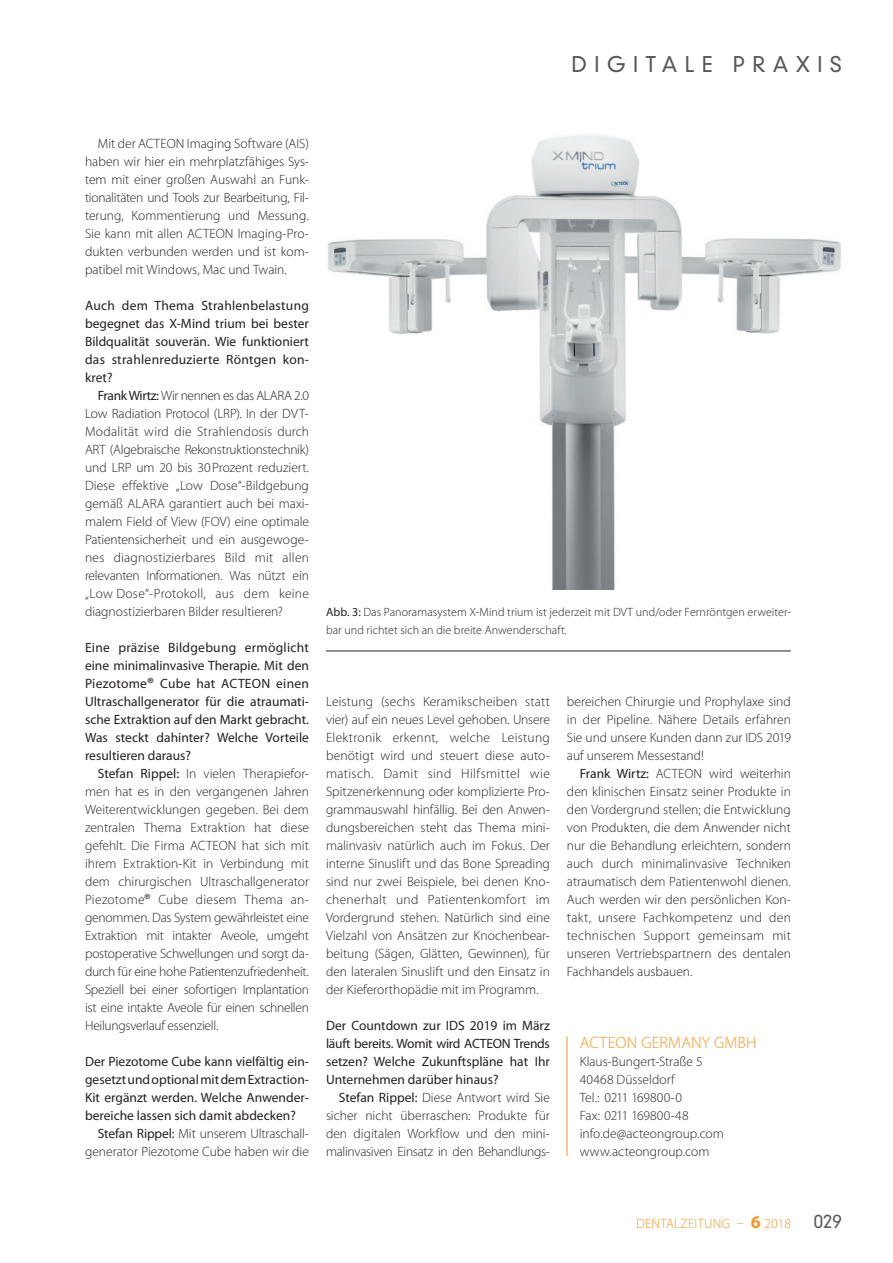
<style>
.page{position:relative;width:893px;height:1263px;background:#fff}
.page>*{position:absolute;margin:0;border:0;box-sizing:border-box;transform-origin:0 0}
.t1{font:300 21px "DIN Neuzeit Grotesk";letter-spacing:.35em;color:#57585a}
.Pagenumber{font:300 18px "DIN Neuzeit Grotesk";color:#57585a}
.ContactDetails_Name{font:300 16.5px "Myriad Pro";letter-spacing:.015em;color:#f7951d}
.Content{font:300 13.5px/18px "Myriad Pro";color:#231f20;text-align:justify}
.Content_1stSection{font:13.5px/18px "Myriad Pro";color:#231f20;text-align:justify}
.ContactDetails{font:300 13.5px "Myriad Pro";letter-spacing:.005em;color:#231f20}
.t2{font:300 13.5px "Myriad Pro";letter-spacing:.02em;color:#f7951d}
.ContactDetails-2{font:300 13.5px "Myriad Pro";letter-spacing:-.02em;color:#231f20}
.ContactDetails-3{font:300 13.5px "Myriad Pro";letter-spacing:-.015em;color:#231f20}
.Caption_Line_down{font:300 12px/18px "Myriad Pro";letter-spacing:.005em;color:#231f20}
.s1{font-weight:400}
.s2{font-size:16.5px}
.s3{font-weight:700;font-size:18px}
</style>
<div class="page">
<hr style="left:567px;top:1037px;width:1px;height:119px;background:#f7951d">
<img style="left:327px;top:135px;width:514px;height:454px">
<hr style="left:326px;top:651px;width:465px;height:1px;background:#231f20">
<h1 class="t1" style="left:571px;top:52px;width:272px">DIGITALE PRAXIS</h1>
<p class="Content" style="left:85px;top:134px;width:225px;text-indent:13px">Mit der ACTEON Imaging Software (AIS) haben wir hier ein mehrplatzfähiges Sys&shy;tem mit einer großen Auswahl an Funk&shy;tionalitäten und Tools zur Bearbeitung, Fil&shy;terung, Kommentierung und Messung.<br>Sie kann mit allen ACTEON Imaging-Pro&shy;dukten verbunden werden und ist kom&shy;patibel mit Windows, Mac und Twain.</p>
<p class="Content_1stSection" style="left:85px;top:296px;width:225px">Auch dem Thema Strahlenbelastung begegnet das X-Mind trium bei bester Bildqualität souverän. Wie funktioniert das strahlenreduzierte Röntgen kon&shy;kret?</p>
<p class="Content" style="left:85px;top:386px;width:225px;text-indent:13px"><span class="s1">Frank Wirtz:</span> Wir nennen es das ALARA 2.0<br>Low Radiation Protocol (LRP). In der DVT-Modalität wird die Strahlendosis durch ART (Algebraische Rekonstruktionstechnik) und LRP um 20 bis 30Prozent reduziert.<br>Diese effektive „Low Dose“-Bildgebung gemäß ALARA garantiert auch bei maxi&shy;malem Field of View (FOV) eine optimale Patientensicherheit und ein ausgewoge&shy;nes diagnostizierbares Bild mit allen relevanten Informationen. Was nützt ein „Low Dose“-Protokoll, aus dem keine diagnostizierbaren Bilder resultieren?</p>
<p class="Content_1stSection" style="left:85px;top:638px;width:225px">Eine präzise Bildgebung ermöglicht eine minimalinvasive Therapie. Mit den Piezotome<span class="s2">®</span> Cube hat ACTEON einen Ultraschallgenerator für die atraumati&shy;sche Extraktion auf den Markt gebracht.<br>Was steckt dahinter? Welche Vorteile resultieren daraus?</p>
<p class="Content" style="left:85px;top:764px;width:225px;text-indent:13px"><span class="s1">Stefan Rippel:</span> In vielen Therapiefor&shy;men hat es in den vergangenen Jahren Weiterentwicklungen gegeben. Bei dem zentralen Thema Extraktion hat diese gefehlt. Die Firma ACTEON hat sich mit ihrem Extraktion-Kit in Verbindung mit dem chirurgischen Ultraschallgenerator Piezotome<span class="s2">®</span> Cube diesem Thema an&shy;genommen. Das System gewährleistet eine Extraktion mit intakter Aveole, umgeht postoperative Schwellungen und sorgt da&shy;durch für eine hohe Patientenzufriedenheit.<br>Speziell bei einer sofortigen Implantation ist eine intakte Aveole für einen schnellen Heilungsverlauf essenziell.</p>
<p class="Content_1stSection" style="left:85px;top:1052px;width:225px">Der Piezotome Cube kann vielfältig ein&shy;gesetzt und optional mit dem Extraction-Kit ergänzt werden. Welche Anwender&shy;bereiche lassen sich damit abdecken?</p>
<p class="Content" style="left:85px;top:1124px;width:225px;text-align:right"><span class="s1">Stefan Rippel:</span> Mit unserem Ultraschall&shy;generator Piezotome Cube haben wir die</p>
<p class="Caption_Line_down" style="left:326px;top:603px;width:466px"><span class="s1">Abb. 3:</span> Das Panoramasystem X-Mind trium ist jederzeit mit DVT und/oder Fernröntgen erweiter&shy;bar und richtet sich an die breite Anwenderschaft.</p>
<p class="Content" style="left:326px;top:692px;width:225px">Leistung (sechs Keramikscheiben statt vier) auf ein neues Level gehoben. Unsere Elektronik erkennt, welche Leistung benötigt wird und steuert diese auto&shy;matisch. Damit sind Hilfsmittel wie Spitzenerkennung oder komplizierte Pro&shy;grammauswahl hinfällig. Bei den Anwen&shy;dungsbereichen steht das Thema mini&shy;malinvasiv natürlich auch im Fokus. Der interne Sinuslift und das Bone Spreading sind nur zwei Beispiele, bei denen Kno&shy;chenerhalt und Patientenkomfort im Vordergrund stehen. Natürlich sind eine Vielzahl von Ansätzen zur Knochenbear&shy;beitung (Sägen, Glätten, Gewinnen), für den lateralen Sinuslift und den Einsatz in der Kieferorthopädie mit im Programm.</p>
<p class="Content_1stSection" style="left:326px;top:1016px;width:225px">Der Countdown zur IDS 2019 im März läuft bereits. Womit wird ACTEON Trends setzen? Welche Zukunftspläne hat Ihr Unternehmen darüber hinaus?</p>
<p class="Content" style="left:326px;top:1088px;width:225px;text-indent:13px"><span class="s1">Stefan Rippel:</span> Diese Antwort wird Sie sicher nicht überraschen: Produkte für den digitalen Workflow und den mini&shy;malinvasiven Einsatz in den Behandlungs-</p>
<p class="Content" style="left:567px;top:692px;width:225px">bereichen Chirurgie und Prophylaxe sind in der Pipeline. Nähere Details erfahren Sie und unsere Kunden dann zur IDS 2019 auf unserem Messestand!</p>
<p class="Content" style="left:567px;top:764px;width:225px;text-indent:13px"><span class="s1">Frank Wirtz:</span> ACTEON wird weiterhin den klinischen Einsatz seiner Produkte in den Vordergrund stellen; die Entwicklung von Produkten, die dem Anwender nicht nur die Behandlung erleichtern, sondern auch durch minimalinvasive Techniken atraumatisch dem Patientenwohl dienen.<br>Auch werden wir den persönlichen Kon&shy;takt, unsere Fachkompetenz und den technischen Support gemeinsam mit unseren Vertriebspartnern des dentalen Fachhandels ausbauen.</p>
<p class="ContactDetails_Name" style="left:580px;top:1032px;width:178px">ACTEON GERMANY GMBH</p>
<p class="ContactDetails" style="left:580px;top:1053px;width:124px">Klaus-Bungert-Straße 5</p>
<p class="ContactDetails" style="left:580px;top:1071px;width:97px">40468 Düsseldorf</p>
<p class="ContactDetails-2" style="left:580px;top:1089px;width:104px">Tel.: 0211 169800-0</p>
<p class="ContactDetails-3" style="left:580px;top:1107px;width:110px">Fax: 0211 169800-48</p>
<p class="ContactDetails" style="left:580px;top:1125px;width:146px">info.de@acteongroup.com</p>
<p class="ContactDetails" style="left:580px;top:1143px;width:131px">www.acteongroup.com</p>
<p class="t2" style="left:636px;top:1215px;width:156px">DENTALZEITUNG – <span class="s3">6</span> 2018</p>
<p class="Pagenumber" style="left:814px;top:1210px;width:30px">029</p>
</div>
